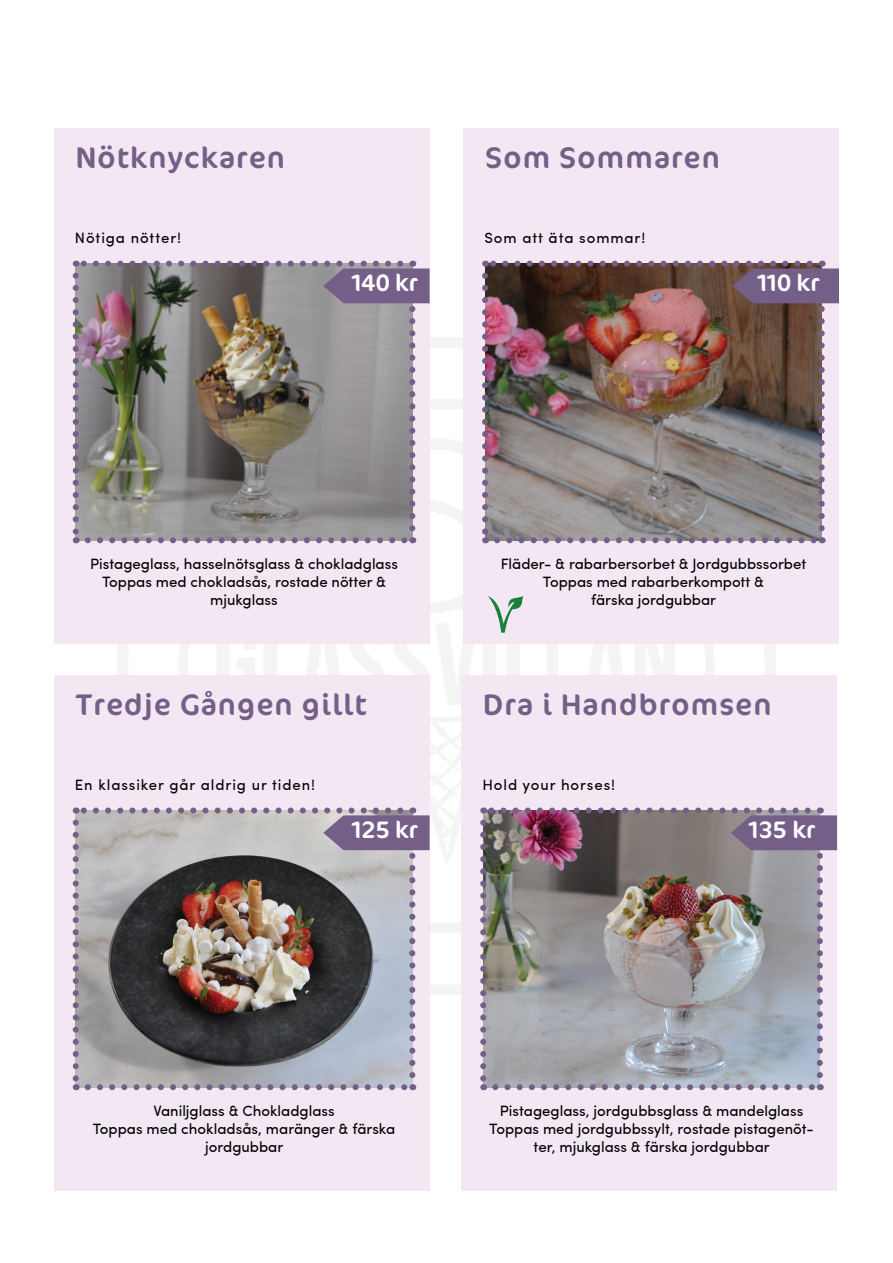
<style>
.page{position:relative;width:893px;height:1263px;background:#fff}
.page>*{position:absolute;margin:0;border:0;box-sizing:border-box;transform-origin:0 0}
.t1{font:30px "Cocon";letter-spacing:.04em;color:#745f88}
.t2{font:24px "Cocon";color:#fff}
.t3{font:15px/18px "Sofia Pro";color:#000;text-align:center}
.t4{font:15px "Sofia Pro";letter-spacing:.06em;color:#000}
</style>
<div class="page">
<div style="left:54px;top:128px;width:376px;height:516px;background:#f2e7f2"></div>
<img style="left:73px;top:261px;width:357px;height:282px">
<div style="left:461px;top:675px;width:376px;height:515px;background:#f2e7f2"></div>
<img style="left:480px;top:807px;width:357px;height:283px">
<div style="left:54px;top:675px;width:376px;height:515px;background:#f2e7f2"></div>
<img style="left:73px;top:807px;width:357px;height:283px">
<div style="left:463px;top:128px;width:376px;height:516px;background:#f2e7f2"></div>
<img style="left:482px;top:261px;width:357px;height:282px">
<img style="left:488px;top:595px;width:36px;height:38px">
<h1 class="t1" style="left:76px;top:140px;width:211px">Nötknyckaren</h1>
<p class="t4" style="left:75px;top:227px;width:108px">Nötiga nötter!</p>
<h2 class="t2" style="left:352px;top:269px;width:68px">140 kr</h2>
<h1 class="t1" style="left:485px;top:140px;width:236px">Som Sommaren</h1>
<p class="t4" style="left:484px;top:227px;width:163px">Som att äta sommar!</p>
<h2 class="t2" style="left:757px;top:269px;width:64px">110 kr</h2>
<p class="t3" style="left:90px;top:553px;width:309px">Pistageglass, hasselnötsglass &amp; chokladglass<br>Toppas med chokladsås, rostade nötter &amp; mjukglass</p>
<p class="t3" style="left:501px;top:553px;width:307px">Fläder- &amp; rabarbersorbet &amp; Jordgubbssorbet<br>Toppas med rabarberkompott &amp;<br>färska jordgubbar</p>
<h1 class="t1" style="left:76px;top:687px;width:292px">Tredje Gången gillt</h1>
<h1 class="t1" style="left:483px;top:687px;width:290px">Dra i Handbromsen</h1>
<p class="t4" style="left:75px;top:774px;width:242px">En klassiker går aldrig ur tiden!</p>
<p class="t4" style="left:482px;top:774px;width:134px">Hold your horses!</p>
<h2 class="t2" style="left:352px;top:815px;width:68px">125 kr</h2>
<h2 class="t2" style="left:749px;top:815px;width:68px">135 kr</h2>
<p class="t3" style="left:93px;top:1100px;width:304px">Vaniljglass &amp; Chokladglass<br>Toppas med chokladsås, maränger &amp; färska jordgubbar</p>
<p class="t3" style="left:489px;top:1100px;width:326px">Pistageglass, jordgubbsglass &amp; mandelglass<br>Toppas med jordgubbssylt, rostade pistagenöt&shy;ter, mjukglass &amp; färska jordgubbar</p>
</div>
